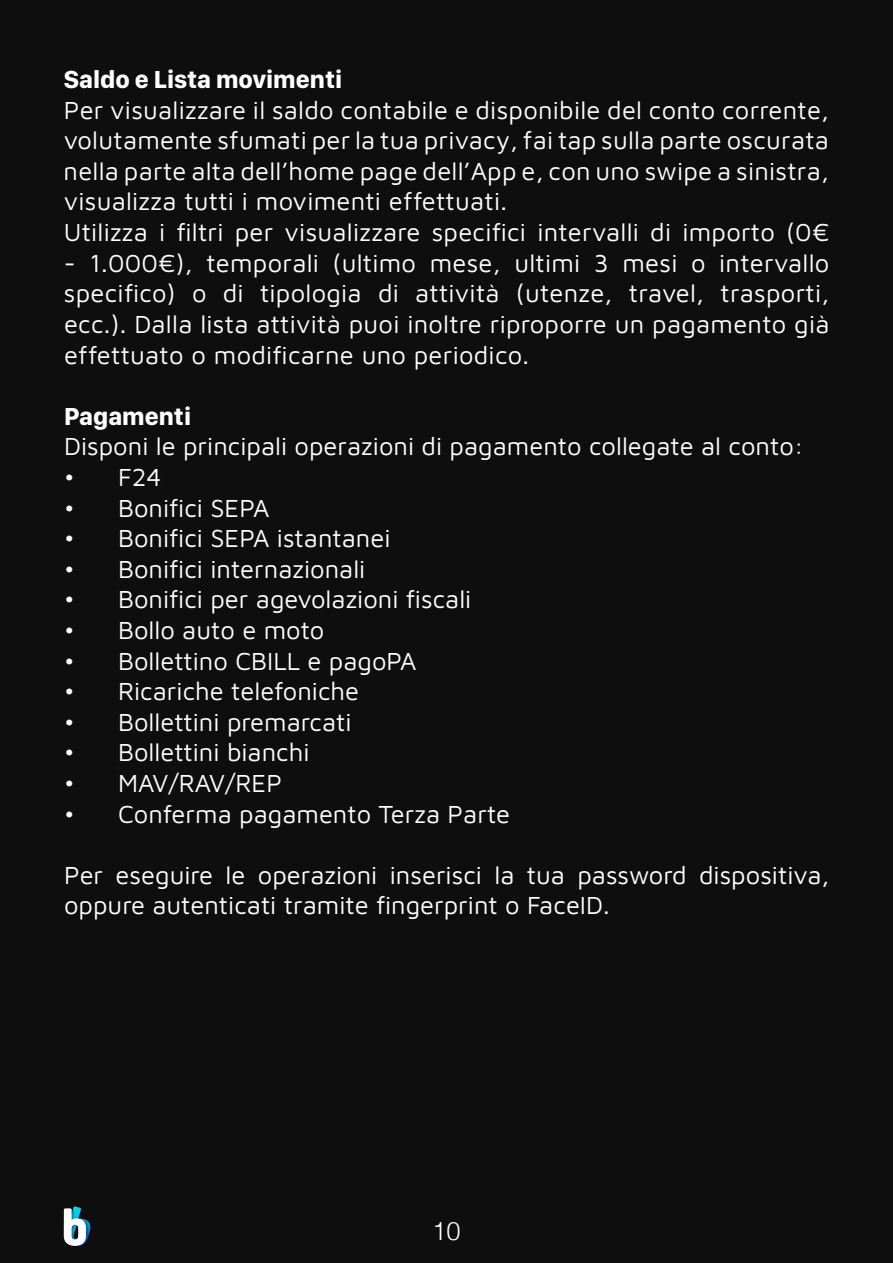
<style>
.page{position:relative;width:893px;height:1263px;background:#0e0e0e}
.page>*{position:absolute;margin:0;border:0;box-sizing:border-box;transform-origin:0 0}
.t1{font:25.5px/30.6px "Maven Pro";color:#fff}
.t2{font:700 25.5px "SF Compact Display";color:#fff}
.t3{font:300 25.5px "Helvetica";color:#fff}
</style>
<div class="page">
<svg style="left:64px;top:1206px;width:26px;height:40px"></svg>
<p class="t2" style="left:64px;top:62px;width:280px">Saldo e Lista movimenti</p>
<p class="t1" style="left:64px;top:93px;width:767px">Per visualizzare il saldo contabile e disponibile del conto corrente, volutamente sfumati per la tua privacy, fai tap sulla parte oscurata nella parte alta dell’home page dell’App e, con uno swipe a sinistra, visualizza tutti i movimenti effettuati.<br>Utilizza i filtri per visualizzare specifici intervalli di importo (0€</p>
<p class="t1" style="left:64px;top:246px;width:767px;text-align:justify">- 1.000€), temporali (ultimo mese, ultimi 3 mesi o intervallo specifico) o di tipologia di attività (utenze, travel, trasporti, ecc.). Dalla lista attività puoi inoltre riproporre un pagamento già effettuato o modificarne uno periodico.</p>
<p class="t2" style="left:64px;top:398px;width:129px">Pagamenti</p>
<p class="t1" style="left:64px;top:430px;width:741px">Disponi le principali operazioni di pagamento collegate al conto:</p>
<p class="t1" style="left:64px;top:460px;width:99px">• F24</p>
<p class="t1" style="left:64px;top:491px;width:207px">• Bonifici SEPA</p>
<p class="t1" style="left:64px;top:521px;width:328px">• Bonifici SEPA istantanei</p>
<p class="t1" style="left:64px;top:552px;width:303px">• Bonifici internazionali</p>
<p class="t1" style="left:64px;top:583px;width:409px">• Bonifici per agevolazioni fiscali</p>
<p class="t1" style="left:64px;top:613px;width:262px">• Bollo auto e moto</p>
<p class="t1" style="left:64px;top:644px;width:354px">• Bollettino CBILL e pagoPA</p>
<p class="t1" style="left:64px;top:674px;width:297px">• Ricariche telefoniche</p>
<p class="t1" style="left:64px;top:705px;width:289px">• Bollettini premarcati</p>
<p class="t1" style="left:64px;top:736px;width:247px">• Bollettini bianchi</p>
<p class="t1" style="left:64px;top:766px;width:219px">• MAV/RAV/REP</p>
<p class="t1" style="left:64px;top:797px;width:448px">• Conferma pagamento Terza Parte</p>
<p class="t1" style="left:64px;top:858px;width:767px">Per eseguire le operazioni inserisci la tua password dispositiva, oppure autenticati tramite fingerprint o FaceID.</p>
<p class="t3" style="left:432px;top:1209px;width:30px">10</p>
</div>
